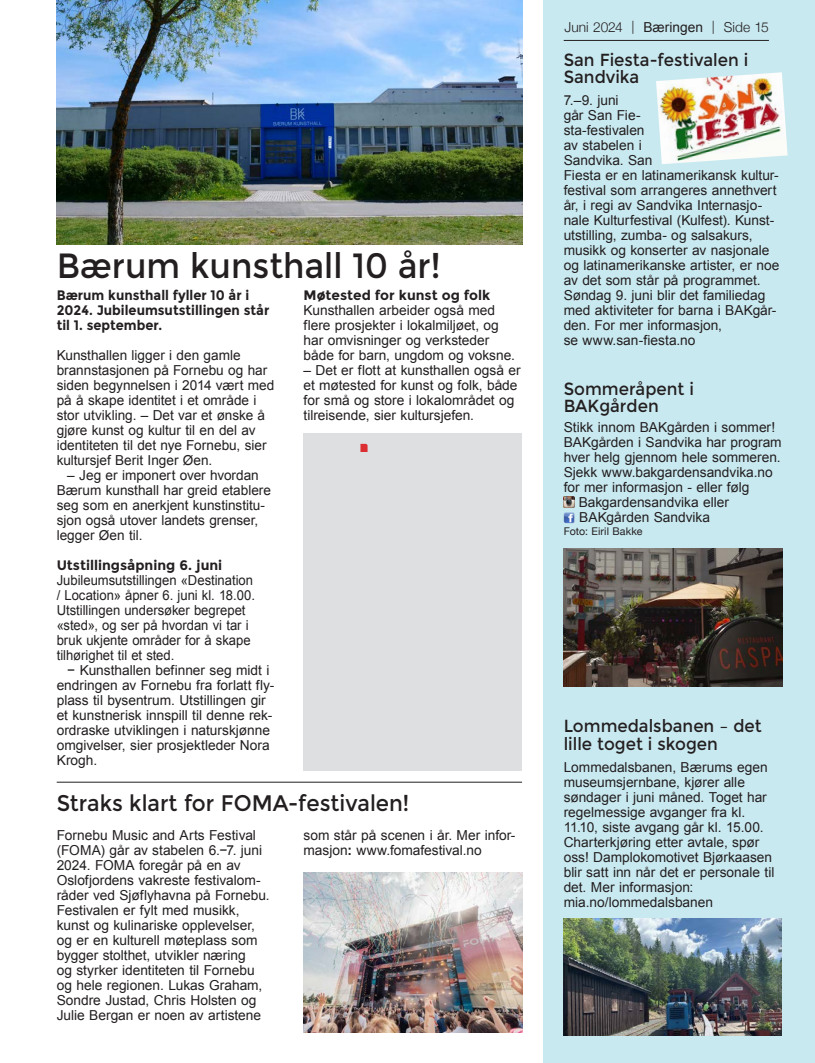
<style>
.page{position:relative;width:815px;height:1063px;background:#fff}
.page>*{position:absolute;margin:0;border:0;box-sizing:border-box;transform-origin:0 0}
.Head_24pkt{font:35px "Montserrat";color:#231f20;scale:.95 1}
.Head_14pkt{font:22.5px "Montserrat";color:#231f20;scale:.95 1}
.Head_14pkt-2{font:17.5px/17.5px "Montserrat";color:#231f20;scale:.95 1}
.A-Brødtekst{font:13.75px/15px "Arial";color:#231f20}
.A-Brødtekst_med_innrykk{font:13.75px/15px "Arial";color:#231f20}
.A-Brødtekst-2{font:13.75px/15px "Arial";color:#231f20;scale:.95 1}
.Ingress{font:700 13.75px/15px "Montserrat";color:#231f20;scale:.95 1}
.Mellomtittel{font:700 13.75px "Montserrat";color:#231f20}
.t1{font:300 13.75px "Helvetica Neue";color:#231f20}
.A-Brødtekst-3{font:10.62px "Helvetica Neue";letter-spacing:.01em;color:#231f20}
.s1{font-weight:700}
.s2{font-size:13px}
.s3{font-family:"Arial";font-weight:400}
</style>
<div class="page">
<div style="left:543px;top:0;width:272px;height:1063px;background:#c9e9f0"></div>
<img style="left:57px;top:0;width:465px;height:244px">
<img style="left:304px;top:873px;width:218px;height:160px">
<img style="left:564px;top:549px;width:218px;height:138px">
<svg style="left:564px;top:496px;width:11px;height:27px"></svg>
<div style="left:304px;top:433px;width:218px;height:338px;background:#dedfe0"></div>
<svg style="left:360px;top:444px;width:8px;height:8px"></svg>
<hr style="left:57px;top:782px;width:465px;height:1px;background:#231f20">
<img style="left:564px;top:919px;width:218px;height:117px">
<img style="left:656px;top:72px;width:132px;height:92px">
<hr style="left:564px;top:40px;width:205px;height:1px;background:#231f20">
<p class="Head_24pkt" style="left:57px;top:246px;width:406px">Bærum kunsthall 10 år!</p>
<p class="Ingress" style="left:57px;top:288px;width:225px">Bærum kunsthall fyller 10 år i<br>2024. Jubileumsutstillingen står til 1. september.</p>
<p class="A-Brødtekst" style="left:57px;top:348px;width:219px">Kunsthallen ligger i den gamle brannstasjonen på Fornebu og har siden begynnelsen i 2014 vært med på å skape identitet i et område i stor utvikling. – Det var et ønske å gjøre kunst og kultur til en del av identiteten til det nye Fornebu, sier kultursjef Berit Inger Øen.</p>
<p class="A-Brødtekst_med_innrykk" style="left:57px;top:468px;width:216px;text-indent:11px">– Jeg er imponert over hvordan<br>Bærum kunsthall har greid etablere seg som en anerkjent kunstinstitu&shy;sjon også utover landets grenser, legger Øen til.</p>
<p class="Mellomtittel" style="left:57px;top:557px;width:167px">Utstillingsåpning 6. juni</p>
<p class="A-Brødtekst-2" style="left:57px;top:573px;width:210px">Jubileumsutstillingen «Destination / Location» åpner 6. juni kl. 18.00.<br>Utstillingen undersøker begrepet «sted», og ser på hvordan vi tar i bruk ukjente områder for å skape tilhørighet til et sted.</p>
<p class="A-Brødtekst_med_innrykk" style="left:57px;top:663px;width:219px;text-indent:11px">− Kunsthallen befinner seg midt i endringen av Fornebu fra forlatt fly&shy;plass til bysentrum. Utstillingen gir et kunstnerisk innspill til denne rek&shy;ordraske utviklingen i naturskjønne omgivelser, sier prosjektleder Nora Krogh.</p>
<p class="Mellomtittel" style="left:304px;top:287px;width:188px">Møtested for kunst og folk</p>
<p class="A-Brødtekst" style="left:304px;top:303px;width:213px">Kunsthallen arbeider også med flere prosjekter i lokalmiljøet, og har omvisninger og verksteder både for barn, ungdom og voksne.</p>
<p class="A-Brødtekst" style="left:304px;top:363px;width:219px">– Det er flott at kunsthallen også er et møtested for kunst og folk, både for små og store i lokalområdet og tilreisende, sier kultursjefen.</p>
<p class="Head_14pkt" style="left:57px;top:790px;width:373px">Straks klart for FOMA-festivalen!</p>
<p class="A-Brødtekst" style="left:57px;top:828px;width:215px">Fornebu Music and Arts Festival (FOMA) går av stabelen 6.−7. juni<br>2024. FOMA foregår på en av<br>Oslofjordens vakreste festivalom&shy;råder ved Sjøflyhavna på Fornebu.<br>Festivalen er fylt med musikk, kunst og kulinariske opplevelser, og er en kulturell møteplass som bygger stolthet, utvikler næring<br>og styrker identiteten til Fornebu og hele regionen. Lukas Graham,<br>Sondre Justad, Chris Holsten og<br>Julie Bergan er noen av artistene</p>
<p class="A-Brødtekst" style="left:304px;top:828px;width:213px">som står på scenen i år. Mer infor&shy;masjon<span class="s1">:</span> www.fomafestival.no</p>
<p class="t1" style="left:565px;top:16px;width:206px">Juni 2024 <span class="s2">|</span> <span class="s3">Bæringen</span> <span class="s2">|</span> Side 15</p>
<p class="Head_14pkt-2" style="left:564px;top:51px;width:196px">San Fiesta-festivalen i<br>Sandvika</p>
<p class="A-Brødtekst" style="left:564px;top:93px;width:217px">7.–9. juni<br>går San Fie-<br>sta-festivalen<br>av stabelen i<br>Sandvika. San<br>Fiesta er en latinamerikansk kultur&shy;festival som arrangeres annethvert år, i regi av Sandvika Internasjo&shy;nale Kulturfestival (Kulfest). Kunst&shy;utstilling, zumba- og salsakurs, musikk og konserter av nasjonale og latinamerikanske artister, er noe av det som står på programmet.<br>Søndag 9. juni blir det familiedag med aktiviteter for barna i BAKgår&shy;den. For mer informasjon,<br>se www.san-fiesta.no</p>
<p class="Head_14pkt-2" style="left:564px;top:380px;width:139px">Sommeråpent i<br>BAKgården</p>
<p class="A-Brødtekst" style="left:564px;top:420px;width:213px">Stikk innom BAKgården i sommer!</p>
<p class="A-Brødtekst" style="left:564px;top:435px;width:220px">BAKgården i Sandvika har program</p>
<p class="A-Brødtekst" style="left:564px;top:450px;width:219px">hver helg gjennom hele sommeren.</p>
<p class="A-Brødtekst" style="left:564px;top:465px;width:211px">Sjekk www.bakgardensandvika.no</p>
<p class="A-Brødtekst" style="left:564px;top:480px;width:187px">for mer informasjon - eller følg</p>
<p class="A-Brødtekst" style="left:579px;top:495px;width:152px">Bakgardensandvika eller</p>
<p class="A-Brødtekst" style="left:579px;top:510px;width:132px">BAKgården Sandvika</p>
<p class="A-Brødtekst-3" style="left:564px;top:523px;width:80px">Foto: Eiril Bakke</p>
<p class="Head_14pkt-2" style="left:564px;top:718px;width:210px">Lommedalsbanen – det lille toget i skogen</p>
<p class="A-Brødtekst" style="left:564px;top:760px;width:205px">Lommedalsbanen, Bærums egen museumsjernbane, kjører alle søndager i juni måned. Toget har regelmessige avganger fra kl.<br>11.10, siste avgang går kl. 15.00.</p>
<p class="A-Brødtekst" style="left:564px;top:835px;width:212px">Charterkjøring etter avtale, spør oss! Damplokomotivet Bjørkaasen blir satt inn når det er personale til det. Mer informasjon: mia.no/lommedalsbanen</p>
</div>
